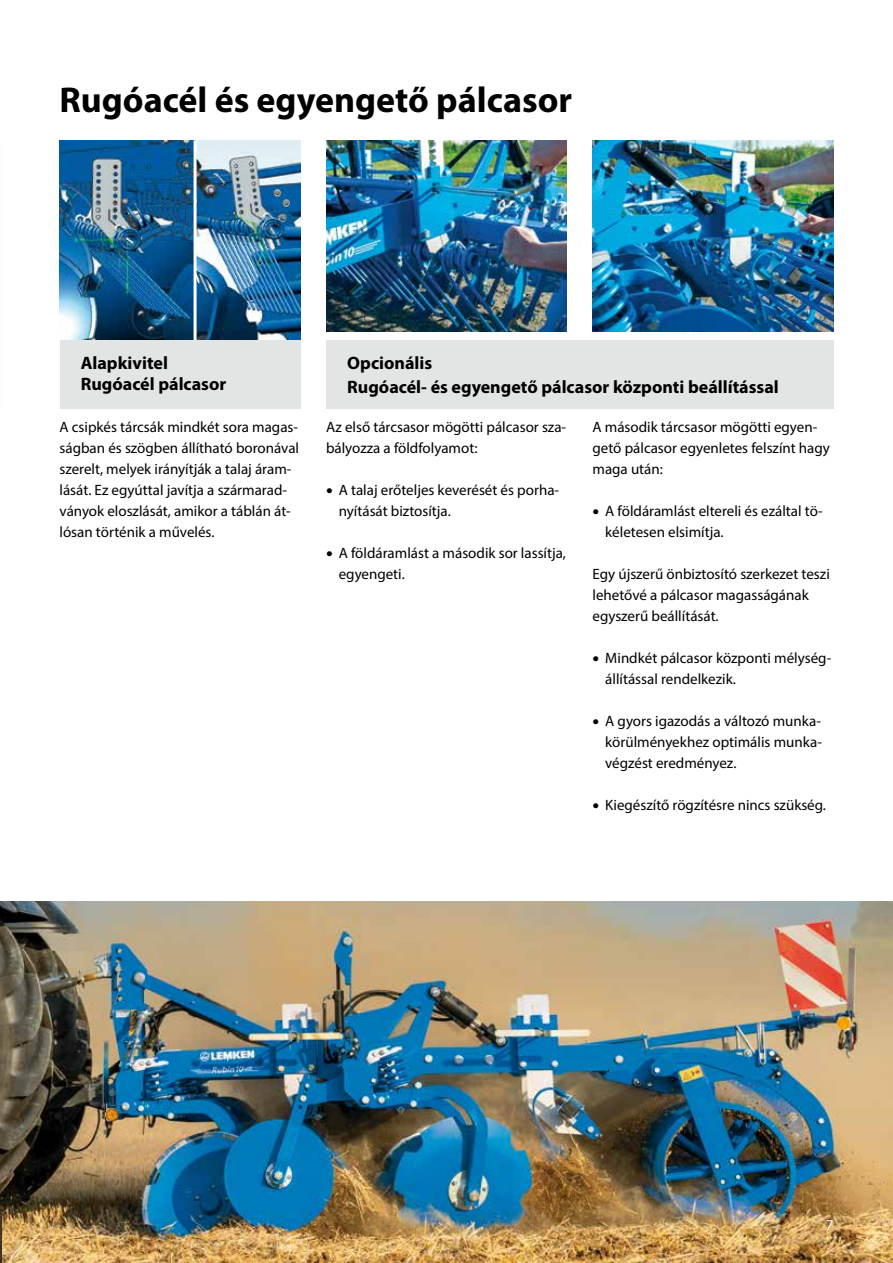
<style>
.page{position:relative;width:893px;height:1263px;background:#fff}
.page>*{position:absolute;margin:0;border:0;box-sizing:border-box;transform-origin:0 0}
.t1{font:700 36px "Myriad Pro";color:#000}
.t2{font:700 18px/24px "Myriad Pro";color:#000}
.t3{font:15px/21px "Myriad Pro";color:#000}
.t4{font:15px "Myriad Pro";color:#fff}
.s1{font-size:24px}
</style>
<div class="page">
<img style="left:326px;top:140px;width:241px;height:192px">
<img style="left:592px;top:140px;width:241px;height:192px">
<img style="left:197px;top:140px;width:103px;height:200px">
<img style="left:60px;top:140px;width:134px;height:200px">
<div style="left:326px;top:340px;width:507px;height:68px;background:#e3e4e4"></div>
<div style="left:60px;top:340px;width:240px;height:68px;background:#e3e4e4"></div>
<img style="left:0;top:901px;width:893px;height:362px">
<img style="left:0;top:1205px;width:2px;height:58px">
<h1 class="t1" style="left:60px;top:76px;width:514px">Rugóacél és egyengető pálcasor</h1>
<p class="t2" style="left:81px;top:352px;width:147px;line-height:21px">Alapkivitel<br>Rugóacél pálcasor</p>
<p class="t2" style="left:347px;top:351px;width:433px">Opcionális<br>Rugóacél- és egyengető pálcasor központi beállítással</p>
<p class="t3" style="left:60px;top:416px;width:241px">A csipkés tárcsák mindkét sora magas&shy;ságban és szögben állítható boronával szerelt, melyek irányítják a talaj áram&shy;lását. Ez egyúttal javítja a szármarad&shy;ványok eloszlását, amikor a táblán át&shy;lósan történik a művelés.</p>
<p class="t3" style="left:592px;top:416px;width:239px">A második tárcsasor mögötti egyen&shy;gető pálcasor egyenletes felszínt hagy maga után:</p>
<p class="t3" style="left:326px;top:416px;width:242px">Az első tárcsasor mögötti pálcasor sza&shy;bályozza a földfolyamot:</p>
<p class="t3" style="left:339px;top:479px;width:222px;text-indent:-13px"><span class="s1">•</span> A talaj erőteljes keverését és porha&shy;nyítását biztosítja.</p>
<p class="t3" style="left:339px;top:542px;width:229px;text-indent:-13px"><span class="s1">•</span> A földáramlást a második sor lassítja, egyengeti.</p>
<p class="t3" style="left:605px;top:500px;width:219px;text-indent:-13px"><span class="s1">•</span> A földáramlást eltereli és ezáltal tö&shy;kéletesen elsimítja.</p>
<p class="t3" style="left:592px;top:563px;width:239px">Egy újszerű önbiztosító szerkezet teszi lehetővé a pálcasor magasságának egyszerű beállítását.</p>
<p class="t3" style="left:605px;top:647px;width:228px;text-indent:-13px"><span class="s1">•</span> Mindkét pálcasor központi mélység&shy;állítással rendelkezik.</p>
<p class="t3" style="left:605px;top:710px;width:218px;text-align:justify;text-indent:-13px"><span class="s1">•</span> A gyors igazodás a változó munka&shy;körülményekhez optimális munka&shy;végzést eredményez.</p>
<p class="t3" style="left:592px;top:794px;width:235px"><span class="s1">•</span> Kiegészítő rögzítésre nincs szükség.</p>
<p class="t4" style="left:826px;top:1216px;width:9px">7</p>
</div>
